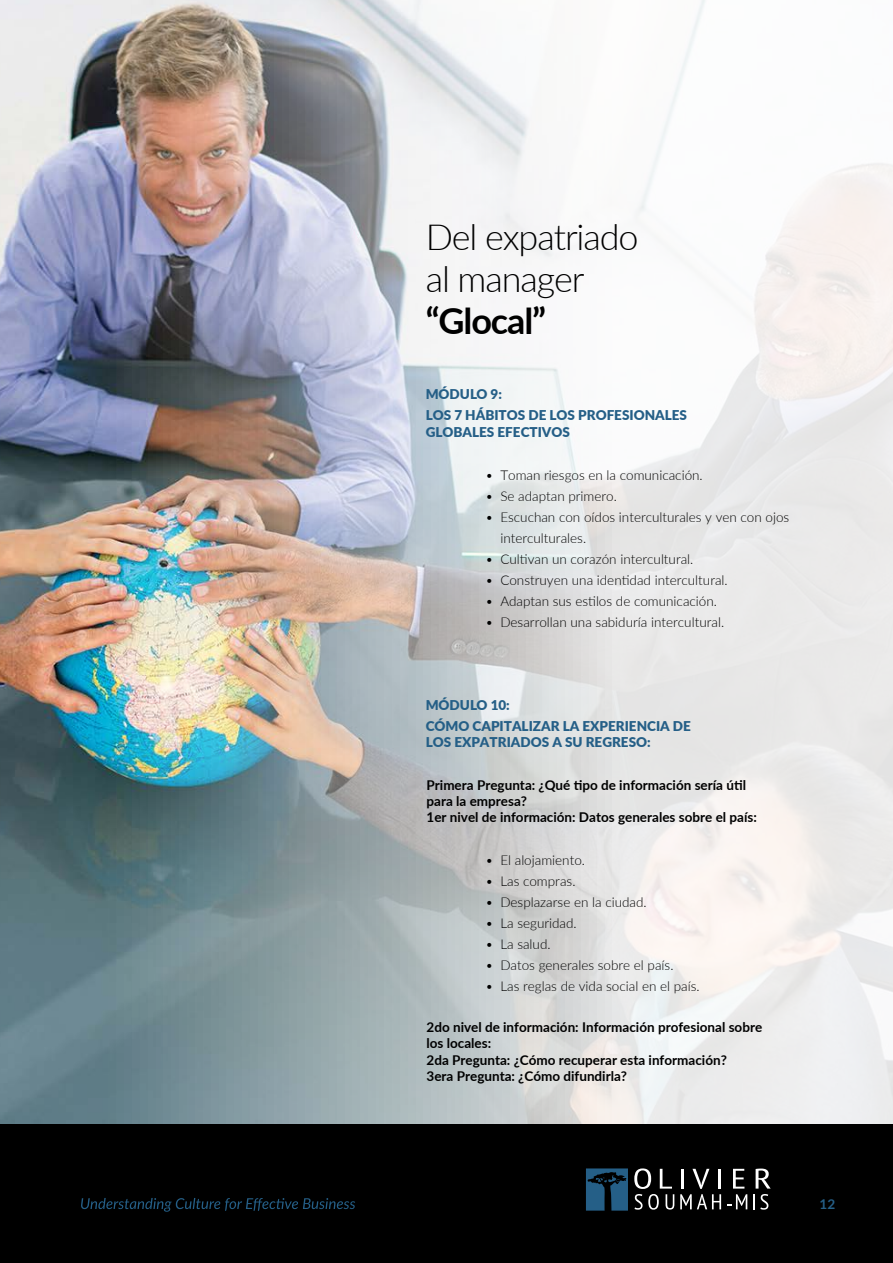
<style>
.page{position:relative;width:893px;height:1263px;background:#fff}
.page>*{position:absolute;margin:0;border:0;box-sizing:border-box;transform-origin:0 0}
.t1{font:300 36px/42px "Lato";letter-spacing:-.03em;color:#000}
.t2{font:700 36px "Lato";letter-spacing:-.03em;color:#000}
.t3{font:300 13.5px/21px "Lato";color:#000}
.t4{font:700 13.5px/16.2px "Lato";color:#000}
.t5{font:900 13.5px/21px "Lato";color:#255f87}
.t6{font:700 13.5px "Lato";color:#255f87}
</style>
<div class="page">
<img style="left:0;top:0;width:893px;height:1125px">
<div style="left:0;top:1125px;width:893px;height:138px;background:#000"></div>
<svg style="left:586px;top:1168px;width:42px;height:42px"></svg>
<svg style="left:733px;top:1169px;width:11px;height:19px"></svg>
<svg style="left:756px;top:1168px;width:15px;height:20px"></svg>
<svg style="left:634px;top:1168px;width:40px;height:41px"></svg>
<svg style="left:680px;top:1169px;width:41px;height:40px"></svg>
<svg style="left:727px;top:1194px;width:20px;height:15px"></svg>
<svg style="left:753px;top:1194px;width:15px;height:15px"></svg>
<svg style="left:81px;top:1198px;width:274px;height:14px"></svg>
<h1 class="t1" style="left:426px;top:214px;width:215px">Del expatriado al manager</h1>
<h1 class="t2" style="left:426px;top:294px;width:122px">“Glocal”</h1>
<p class="t5" style="left:426px;top:383px;width:263px">MÓDULO 9:<br>LOS 7 HÁBITOS DE LOS PROFESIONALES</p>
<p class="t5" style="left:426px;top:421px;width:146px">GLOBALES EFECTIVOS</p>
<p class="t3" style="left:485px;top:464px;width:9px">•</p>
<p class="t3" style="left:485px;top:506px;width:9px">•</p>
<p class="t3" style="left:485px;top:485px;width:9px">•</p>
<p class="t3" style="left:485px;top:548px;width:9px">•</p>
<p class="t3" style="left:485px;top:569px;width:9px">• •</p>
<p class="t3" style="left:485px;top:611px;width:9px">•</p>
<p class="t3" style="left:500px;top:464px;width:291px">Toman riesgos en la comunicación.<br>Se adaptan primero.<br>Escuchan con oídos interculturales y ven con ojos interculturales.<br>Cultivan un corazón intercultural.<br>Construyen una identidad intercultural.<br>Adaptan sus estilos de comunicación.<br>Desarrollan una sabiduría intercultural.</p>
<p class="t5" style="left:426px;top:694px;width:267px">MÓDULO 10:<br>CÓMO CAPITALIZAR LA EXPERIENCIA DE</p>
<p class="t5" style="left:426px;top:731px;width:227px">LOS EXPATRIADOS A SU REGRESO:</p>
<p class="t4" style="left:426px;top:776px;width:332px">Primera Pregunta: ¿Qué tipo de información sería útil para la empresa?<br>1er nivel de información: Datos generales sobre el país:</p>
<p class="t3" style="left:485px;top:849px;width:9px;text-align:justify">• • •</p>
<p class="t3" style="left:500px;top:849px;width:201px">El alojamiento.<br>Las compras.<br>Desplazarse en la ciudad.<br>La seguridad.<br>La salud.<br>Datos generales sobre el país.<br>Las reglas de vida social en el país.</p>
<p class="t3" style="left:485px;top:912px;width:9px">•</p>
<p class="t3" style="left:485px;top:954px;width:9px">• •</p>
<p class="t3" style="left:485px;top:933px;width:9px">•</p>
<p class="t4" style="left:426px;top:1018px;width:337px">2do nivel de información: Información profesional sobre los locales:<br>2da Pregunta: ¿Cómo recuperar esta información?<br>3era Pregunta: ¿Cómo difundirla?</p>
<p class="t6" style="left:820px;top:1194px;width:17px">12</p>
</div>
